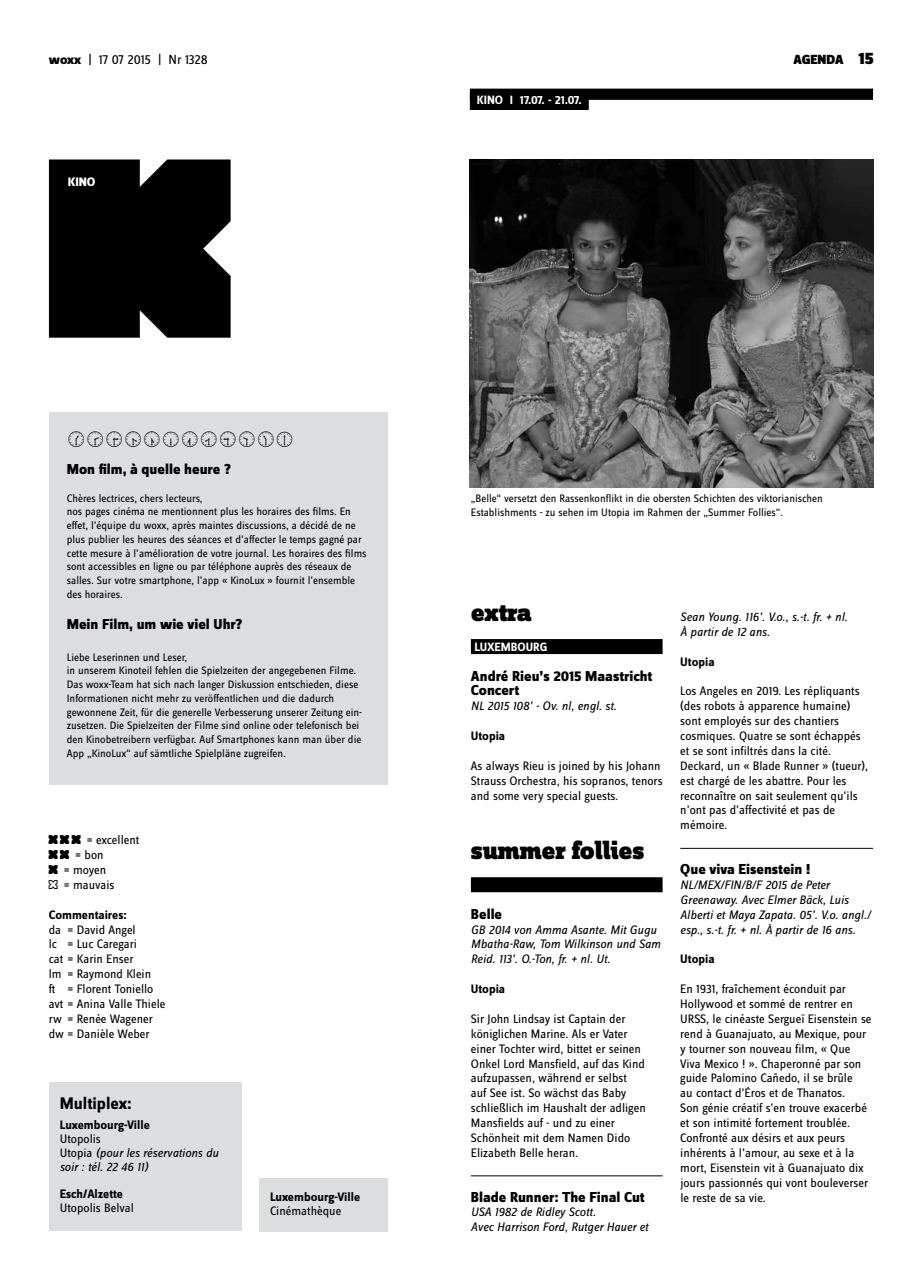
<style>
.page{position:relative;width:922px;height:1276px;background:#fff}
.page>*{position:absolute;margin:0;border:0;box-sizing:border-box;transform-origin:0 0}
.t1{font:32.5px "woxx";color:#000}
.t2{font:900 26.25px "Zine Slab Dis";letter-spacing:-.01em;color:#000}
.t3{font:700 17.5px "Zine Sans Dis";color:#000}
.t4{font:800 15px/14.9px "Zine Sans Dis";color:#000}
.t5{font:13.75px "Zine Sans Dis";letter-spacing:-.01em;color:#000}
.t6{font:900 13.75px "Zine Sans Dis";color:#000}
.t7{font:12.75px/14.9px "Zine Sans Dis";color:#000}
.t8{font:italic 12.75px/14.9px "Zine Sans Dis";color:#000}
.t9{font:700 12.75px/13.8px "Zine Sans Dis";color:#000}
.t10{font:800 12.75px "Zine Sans Dis";color:#fff}
.t11{font:700 12.5px "Zine Sans Dis";letter-spacing:-.01em;color:#fff}
.t12{font:11.25px/13.8px "Zine Sans Dis";color:#000}
.s1{font-weight:800}
.s2{font-size:17.5px}
.s3{font-weight:700}
.s4{font-weight:700;font-style:normal}
.s5{font-style:normal}
.s6{font-weight:400}
</style>
<div class="page">
<div style="left:471px;top:639px;width:191px;height:15px;background:#000"></div>
<div style="left:471px;top:877px;width:191px;height:15px;background:#000"></div>
<hr style="left:471px;top:1175px;width:191px;height:1px;background:#000">
<hr style="left:680px;top:848px;width:192px;height:1px;background:#000">
<div style="left:49px;top:159px;width:181px;height:179px;background:#000"></div>
<div style="left:469px;top:89px;width:403px;height:11px;background:#000"></div>
<div style="left:469px;top:94px;width:119px;height:16px;background:#000"></div>
<div style="left:49px;top:1082px;width:192px;height:149px;background:#dcddde"></div>
<div style="left:259px;top:1178px;width:129px;height:53px;background:#dcddde"></div>
<img style="left:469px;top:159px;width:403px;height:328px">
<div style="left:49px;top:412px;width:339px;height:372px;background:#dcddde"></div>
<p class="t5" style="left:49px;top:53px;width:160px"><span class="s1">woxx</span> | 17 07 2015 | Nr 1328</p>
<p class="t6" style="left:793px;top:53px;width:82px">AGENDA <span class="s2">15</span></p>
<p class="t10" style="left:68px;top:175px;width:29px">KINO</p>
<p class="t11" style="left:477px;top:93px;width:106px">KINO I 17.07. - 21.07.</p>
<p class="t4" style="left:67px;top:463px;width:165px">Mon film, à quelle heure ?</p>
<p class="t12" style="left:67px;top:492px;width:301px">Chères lectrices, chers lecteurs,<br>nos pages cinéma ne mentionnent plus les horaires des films. En effet, l’équipe du woxx, après maintes discussions, a décidé de ne plus publier les heures des séances et d’affecter le temps gagné par cette mesure à l’amélioration de votre journal. Les horaires des films sont accessibles en ligne ou par téléphone auprès des réseaux de salles. Sur votre smartphone, l’app « KinoLux » fournit l’ensemble des horaires.</p>
<p class="t4" style="left:67px;top:618px;width:177px">Mein Film, um wie viel Uhr?</p>
<p class="t12" style="left:67px;top:650px;width:297px">Liebe Leserinnen und Leser,<br>in unserem Kinoteil fehlen die Spielzeiten der angegebenen Filme.<br>Das woxx-Team hat sich nach langer Diskussion entschieden, diese Informationen nicht mehr zu veröffentlichen und die dadurch gewonnene Zeit, für die generelle Verbesserung unserer Zeitung ein&shy;zusetzen. Die Spielzeiten der Filme sind online oder telefonisch bei den Kinobetreibern verfügbar. Auf Smartphones kann man über die App „KinoLux“ auf sämtliche Spielpläne zugreifen.</p>
<p class="t1" style="left:49px;top:817px;width:40px">XXX</p>
<p class="t7" style="left:87px;top:833px;width:54px">= excellent</p>
<p class="t1" style="left:49px;top:832px;width:29px">XX</p>
<p class="t7" style="left:75px;top:848px;width:30px">= bon</p>
<p class="t1" style="left:49px;top:847px;width:18px">X</p>
<p class="t7" style="left:64px;top:863px;width:44px">= moyen</p>
<p class="t1" style="left:49px;top:861px;width:18px">0</p>
<p class="t7" style="left:64px;top:878px;width:52px">= mauvais</p>
<p class="t7" style="left:49px;top:908px;width:118px"><span class="s3">Commentaires:<br></span>da = David Angel<br>lc = Luc Caregari<br>cat = Karin Enser<br>lm = Raymond Klein<br>ft = Florent Toniello avt = Anina Valle Thiele rw = Renée Wagener dw = Danièle Weber</p>
<p class="t3" style="left:60px;top:1093px;width:73px">Multiplex:</p>
<p class="t8" style="left:60px;top:1118px;width:160px;line-height:13.8px"><span class="s4">Luxembourg-Ville<br></span><span class="s5">Utopolis<br>Utopia</span> (pour les réservations du soir : tél. 22 46 11)</p>
<p class="t7" style="left:60px;top:1187px;width:76px;line-height:13.8px"><span class="s3">Esch/Alzette<br></span>Utopolis Belval</p>
<p class="t9" style="left:270px;top:1190px;width:92px">Luxembourg-Ville<br><span class="s6">Cinémathèque</span></p>
<p class="t12" style="left:471px;top:491px;width:353px;line-height:14.9px">„Belle“ versetzt den Rassenkonflikt in die obersten Schichten des viktorianischen<br>Establishments - zu sehen im Utopia im Rahmen der „Summer Follies“.</p>
<p class="t2" style="left:471px;top:598px;width:62px">extra</p>
<p class="t11" style="left:474px;top:640px;width:74px">Luxembourg</p>
<p class="t4" style="left:471px;top:669px;width:183px">André Rieu’s 2015 Maastricht<br>Concert</p>
<p class="t8" style="left:471px;top:699px;width:147px">NL 2015 108’ - Ov. nl, engl. st.</p>
<p class="t9" style="left:471px;top:730px;width:36px">Utopia</p>
<p class="t7" style="left:471px;top:759px;width:193px">As always Rieu is joined by his Johann<br>Strauss Orchestra, his sopranos, tenors and some very special guests.</p>
<p class="t2" style="left:471px;top:836px;width:175px">summer follies</p>
<p class="t4" style="left:471px;top:907px;width:33px">Belle</p>
<p class="t8" style="left:471px;top:922px;width:191px">GB 2014 von Amma Asante. Mit Gugu<br>Mbatha-Raw, Tom Wilkinson und Sam<br>Reid. 113’. O.-Ton, fr. + nl. Ut.</p>
<p class="t9" style="left:471px;top:982px;width:36px">Utopia</p>
<p class="t7" style="left:471px;top:1012px;width:176px">Sir John Lindsay ist Captain der königlichen Marine. Als er Vater einer Tochter wird, bittet er seinen<br>Onkel Lord Mansfield, auf das Kind aufzupassen, während er selbst<br>auf See ist. So wächst das Baby schließlich im Haushalt der adligen<br>Mansfields auf - und zu einer<br>Schönheit mit dem Namen Dido<br>Elizabeth Belle heran.</p>
<p class="t4" style="left:471px;top:1190px;width:175px">Blade Runner: The Final Cut</p>
<p class="t8" style="left:471px;top:1205px;width:179px">USA 1982 de Ridley Scott.<br>Avec Harrison Ford, Rutger Hauer et</p>
<p class="t8" style="left:680px;top:609px;width:169px">Sean Young. 116’. V.o., s.-t. fr. + nl.<br>À partir de 12 ans.</p>
<p class="t9" style="left:680px;top:655px;width:36px">Utopia</p>
<p class="t7" style="left:680px;top:684px;width:189px">Los Angeles en 2019. Les répliquants (des robots à apparence humaine) sont employés sur des chantiers cosmiques. Quatre se sont échappés et se sont infiltrés dans la cité.<br>Deckard, un « Blade Runner » (tueur), est chargé de les abattre. Pour les reconnaître on sait seulement qu’ils n’ont pas d’affectivité et pas de mémoire.</p>
<p class="t4" style="left:680px;top:862px;width:131px">Que viva Eisenstein !</p>
<p class="t8" style="left:680px;top:877px;width:192px">NL/MEX/FIN/B/F 2015 de Peter Greenaway. Avec Elmer Bäck, Luis Alberti et Maya Zapata. 05’. V.o. angl./ esp., s.-t. fr. + nl. À partir de 16 ans.</p>
<p class="t9" style="left:680px;top:953px;width:36px">Utopia</p>
<p class="t7" style="left:680px;top:982px;width:193px">En 1931, fraîchement éconduit par Hollywood et sommé de rentrer en URSS, le cinéaste Sergueï Eisenstein se rend à Guanajuato, au Mexique, pour y tourner son nouveau film, « Que Viva Mexico ! ». Chaperonné par son guide Palomino Cañedo, il se brûle<br>au contact d’Éros et de Thanatos.<br>Son génie créatif s’en trouve exacerbé et son intimité fortement troublée.<br>Confronté aux désirs et aux peurs inhérents à l’amour, au sexe et à la mort, Eisenstein vit à Guanajuato dix jours passionnés qui vont bouleverser le reste de sa vie.</p>
</div>
